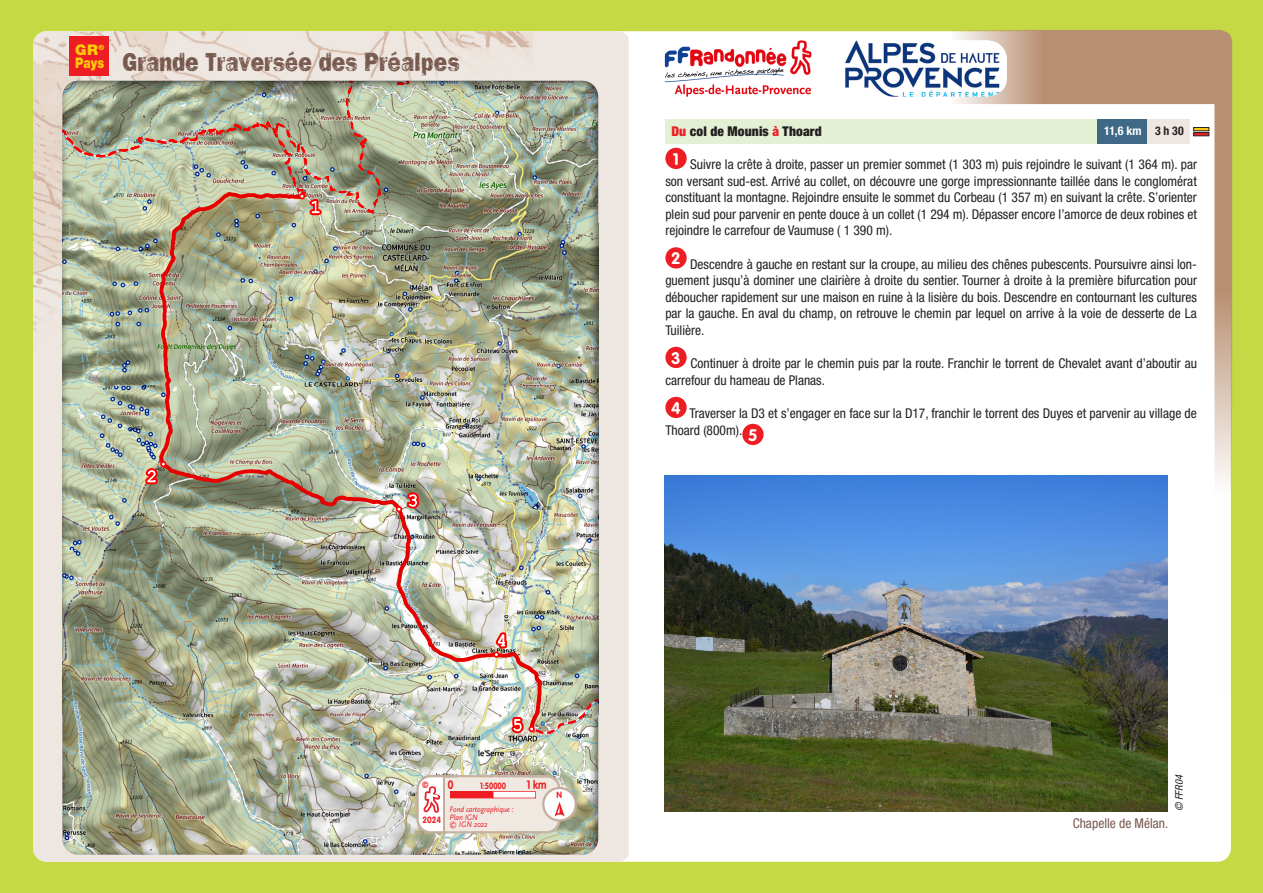
<style>
.page{position:relative;width:1263px;height:893px;background:#fff}
.page>*{position:absolute;margin:0;border:0;box-sizing:border-box;transform-origin:0 0}
.t1{font:27px "Frankie OTF";color:#78594e;scale:.83 1}
.t2{font:900 14.7px/12.9px "Helvetica Neue LT Std";letter-spacing:.01em;color:#feca0a}
.t3{font:condensed 13.5px/16.5px "Helvetica Neue LT Std";color:#231f20;text-align:justify}
.t4{font:900 condensed 13.5px "Helvetica Neue LT Std";letter-spacing:.01em;color:#231f20}
.t5{font:condensed 13.5px "Helvetica Neue LT Std";color:#78594e}
.t6{font:700 condensed 12px "Helvetica Neue LT Std";color:#fff}
.t7{font:700 12px "VAG Rounded Std";color:#ee1d23;scale:.82 1}
.t8{font:italic condensed 10.5px "Helvetica Neue LT Std";color:#231f20}
.t9{font:700 9px "VAG Rounded Std";color:#ee1d23;scale:.82 1}
.t10{font:700 9px "VAG Rounded Std";color:#ee1d23;scale:.9 1}
.t11{font:italic 8.25px/8.2px "Scala Sans";color:#ee1d23;scale:.9 1}
.s1{color:#ee1d23}
.s2{color:#231f20}
.s3{font-family:"VAG Rounded Std";font-weight:700;font-stretch:normal;font-size:16.5px;color:#fff}
</style>
<div class="page">
<div style="left:0;top:0;width:631px;height:893px;background:#c4d944"></div>
<div style="left:631px;top:0;width:632px;height:893px;background:#c4d944"></div>
<div style="left:632px;top:31px;width:599px;height:831px;background:#fff"></div>
<img style="left:33px;top:31px;width:596px;height:831px">
<div style="left:665px;top:119px;width:432px;height:25px;background:#e4f0d4"></div>
<div style="left:665px;top:148px;width:22px;height:21px;background:#ee1d23;border-radius:50%"></div>
<div style="left:665px;top:247px;width:22px;height:22px;background:#ee1d23;border-radius:50%"></div>
<div style="left:665px;top:347px;width:22px;height:21px;background:#ee1d23;border-radius:50%"></div>
<div style="left:665px;top:397px;width:22px;height:21px;background:#ee1d23;border-radius:50%"></div>
<div style="left:742px;top:424px;width:21px;height:21px;background:#ee1d23;border-radius:50%"></div>
<div style="left:62px;top:80px;width:537px;height:775px;background:#231f20;opacity:.75"></div>
<svg style="left:416px;top:775px;width:161px;height:58px;background:#e8d5ce"></svg>
<div style="left:69px;top:36px;width:39px;height:39px;background:#ee1d23"></div>
<svg style="left:653px;top:40px;width:170px;height:57px"></svg>
<img style="left:665px;top:40px;width:146px;height:57px">
<svg style="left:838px;top:30px;width:394px;height:667px;background:#f3efea"></svg>
<img style="left:845px;top:40px;width:154px;height:57px">
<img style="left:664px;top:475px;width:504px;height:336px">
<p class="t2" style="left:75px;top:43px;width:31px">GR<sup>®<br></sup>Pays</p>
<h1 class="t1" style="left:122px;top:46px;width:408px">Grande Traversée des Préalpes</h1>
<p class="t4" style="left:671px;top:123px;width:152px"><span class="s1">Du</span> col de Mounis <span class="s1">à</span> Thoard</p>
<p class="t6" style="left:1104px;top:123px;width:81px">11,6 km <span class="s2">3 h 30</span></p>
<p class="t3" style="left:665px;top:156px;width:533px;text-indent:8px"><sup>1</sup> Suivre la crête à droite, passer un premier sommet (1 303 m) puis rejoindre le suivant (1 364 m). par son versant sud-est. Arrivé au collet, on découvre une gorge impressionnante taillée dans le conglomérat constituant la montagne. Rejoindre ensuite le sommet du Corbeau (1 357 m) en suivant la crête. S’orienter plein sud pour parvenir en pente douce à un collet (1 294 m). Dépasser encore l’amorce de deux robines et rejoindre le carrefour de Vaumuse ( 1 390 m).</p>
<p class="t3" style="left:665px;top:255px;width:533px;text-indent:6px"><sup>2</sup> Descendre à gauche en restant sur la croupe, au milieu des chênes pubescents. Poursuivre ainsi lon&shy;guement jusqu’à dominer une clairière à droite du sentier. Tourner à droite à la première bifurcation pour déboucher rapidement sur une maison en ruine à la lisière du bois. Descendre en contournant les cultures par la gauche. En aval du champ, on retrouve le chemin par lequel on arrive à la voie de desserte de La Tuilière.</p>
<p class="t3" style="left:665px;top:355px;width:533px;text-indent:6px"><sup>3</sup> Continuer à droite par le chemin puis par la route. Franchir le torrent de Chevalet avant d’aboutir au carrefour du hameau de Planas.</p>
<p class="t3" style="left:665px;top:405px;width:533px;text-indent:6px"><sup>4</sup> Traverser la D3 et s’engager en face sur la D17, franchir le torrent des Duyes et parvenir au village de<br>Thoard (800m). <span class="s3">5</span></p>
<p class="t10" style="left:422px;top:779px;width:9px">©</p>
<p class="t7" style="left:448px;top:777px;width:8px">0</p>
<p class="t9" style="left:480px;top:780px;width:33px">1:50000</p>
<p class="t7" style="left:527px;top:777px;width:25px">1 km</p>
<p class="t10" style="left:422px;top:815px;width:22px">2024</p>
<p class="t11" style="left:450px;top:805px;width:73px">Fond cartographique :<br>Plan IGN</p>
<p class="t11" style="left:450px;top:820px;width:44px">© IGN 2022</p>
<p class="t10" style="left:557px;top:790px;width:8px">N</p>
<p class="t8" style="left:1173px;top:811px;width:38px;rotate:-90deg">© FFR04</p>
<p class="t5" style="left:1073px;top:816px;width:97px">Chapelle de Mélan.</p>
</div>
